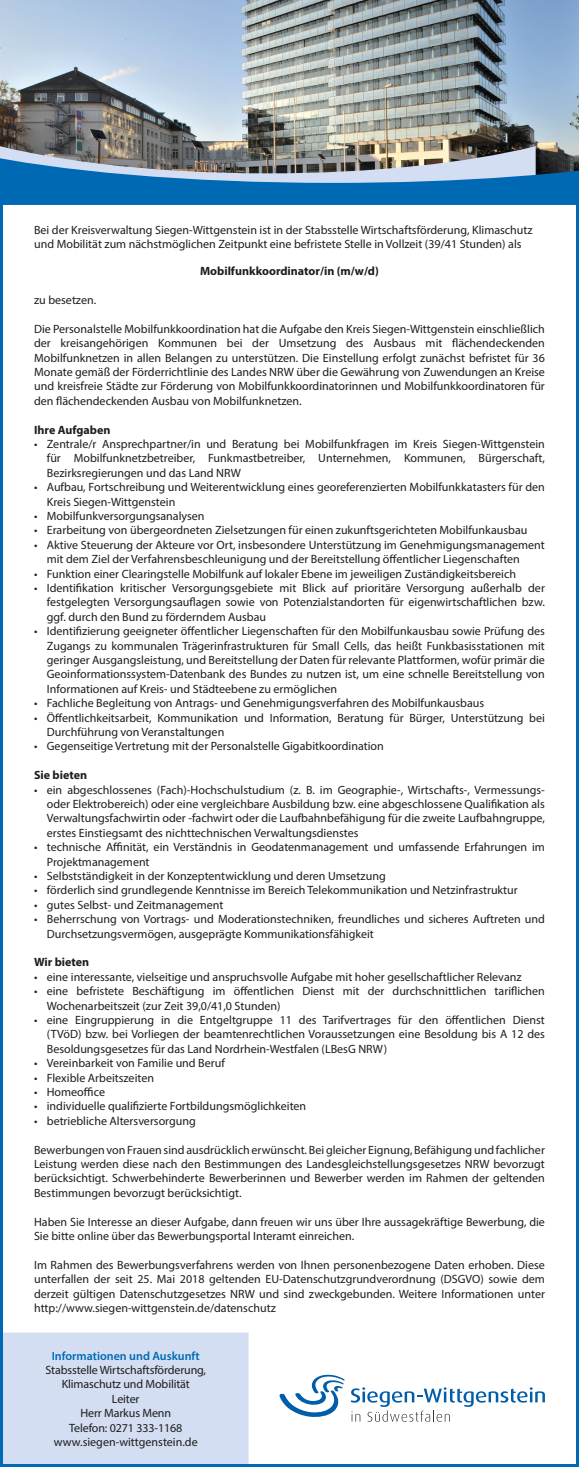
<style>
.page{position:relative;width:579px;height:1467px;background:#fff}
.page>*{position:absolute;margin:0;border:0;box-sizing:border-box;transform-origin:0 0}
.t1{font:12px/14.4px "Myriad Pro";color:#1d1d1b}
.t2{font:700 12px "Myriad Pro";color:#1d1d1b}
.t3{font:600 12px "Myriad Pro";color:#0069b4}
</style>
<div class="page">
<div style="left:4px;top:1333px;width:244px;height:130px;background:#d3def2"></div>
<div style="left:3px;top:1332px;width:245px;height:132px;border:2px solid #d3def2"></div>
<img style="left:0;top:0;width:578px;height:139px">
<img style="left:0;top:139px;width:578px;height:66px">
<svg style="left:350px;top:1387px;width:194px;height:35px"></svg>
<svg style="left:279px;top:1375px;width:65px;height:42px"></svg>
<p class="t1" style="left:34px;top:222px;width:500px">Bei der Kreisverwaltung Siegen-Wittgenstein ist in der Stabsstelle Wirtschaftsförderung, Klimaschutz und Mobilität zum nächstmöglichen Zeitpunkt eine befristete Stelle in Vollzeit (39/41 Stunden) als</p>
<p class="t2" style="left:200px;top:263px;width:180px">Mobilfunkkoordinator/in (m/w/d)</p>
<p class="t1" style="left:34px;top:293px;width:64px">zu besetzen.</p>
<p class="t1" style="left:34px;top:321px;width:512px;text-align:justify">Die Personalstelle Mobilfunkkoordination hat die Aufgabe den Kreis Siegen-Wittgenstein einschließlich der kreisangehörigen Kommunen bei der Umsetzung des Ausbaus mit flächendeckenden Mobilfunknetzen in allen Belangen zu unterstützen. Die Einstellung erfolgt zunächst befristet für 36<br>Monate gemäß der Förderrichtlinie des Landes NRW über die Gewährung von Zuwendungen an Kreise und kreisfreie Städte zur Förderung von Mobilfunkkoordinatorinnen und Mobilfunkkoordinatoren für den flächendeckenden Ausbau von Mobilfunknetzen.</p>
<p class="t2" style="left:34px;top:422px;width:78px">Ihre Aufgaben</p>
<p class="t1" style="left:47px;top:437px;width:499px;text-align:justify;text-indent:-13px">• Zentrale/r Ansprechpartner/in und Beratung bei Mobilfunkfragen im Kreis Siegen-Wittgenstein für Mobilfunknetzbetreiber, Funkmastbetreiber, Unternehmen, Kommunen, Bürgerschaft, Bezirksregierungen und das Land NRW</p>
<p class="t1" style="left:47px;top:480px;width:499px;text-indent:-13px">• Aufbau, Fortschreibung und Weiterentwicklung eines georeferenzierten Mobilfunkkatasters für den<br>Kreis Siegen-Wittgenstein</p>
<p class="t1" style="left:34px;top:509px;width:172px">• Mobilfunkversorgungsanalysen</p>
<p class="t1" style="left:34px;top:523px;width:494px">• Erarbeitung von übergeordneten Zielsetzungen für einen zukunftsgerichteten Mobilfunkausbau</p>
<p class="t1" style="left:47px;top:537px;width:499px;text-indent:-13px">• Aktive Steuerung der Akteure vor Ort, insbesondere Unterstützung im Genehmigungsmanagement mit dem Ziel der Verfahrensbeschleunigung und der Bereitstellung öffentlicher Liegenschaften</p>
<p class="t1" style="left:34px;top:566px;width:483px">• Funktion einer Clearingstelle Mobilfunk auf lokaler Ebene im jeweiligen Zuständigkeitsbereich</p>
<p class="t1" style="left:47px;top:581px;width:499px;text-align:justify;text-indent:-13px">• Identifikation kritischer Versorgungsgebiete mit Blick auf prioritäre Versorgung außerhalb der festgelegten Versorgungsauflagen sowie von Potenzialstandorten für eigenwirtschaftlichen bzw. ggf. durch den Bund zu förderndem Ausbau</p>
<p class="t1" style="left:47px;top:624px;width:499px;text-align:justify;text-indent:-13px">• Identifizierung geeigneter öffentlicher Liegenschaften für den Mobilfunkausbau sowie Prüfung des Zugangs zu kommunalen Trägerinfrastrukturen für Small Cells, das heißt Funkbasisstationen mit geringer Ausgangsleistung, und Bereitstellung der Daten für relevante Plattformen, wofür primär die Geoinformationssystem-Datenbank des Bundes zu nutzen ist, um eine schnelle Bereitstellung von Informationen auf Kreis- und Städteebene zu ermöglichen</p>
<p class="t1" style="left:34px;top:696px;width:451px">• Fachliche Begleitung von Antrags- und Genehmigungsverfahren des Mobilfunkausbaus</p>
<p class="t1" style="left:47px;top:710px;width:499px;text-indent:-13px">• Öffentlichkeitsarbeit, Kommunikation und Information, Beratung für Bürger, Unterstützung bei<br>Durchführung von Veranstaltungen</p>
<p class="t1" style="left:34px;top:739px;width:351px">• Gegenseitige Vertretung mit der Personalstelle Gigabitkoordination</p>
<p class="t2" style="left:34px;top:767px;width:55px">Sie bieten</p>
<p class="t1" style="left:47px;top:782px;width:499px;text-align:justify;text-indent:-13px">• ein abgeschlossenes (Fach)-Hochschulstudium (z. B. im Geographie-, Wirtschafts-, Vermessungs&shy;oder Elektrobereich) oder eine vergleichbare Ausbildung bzw. eine abgeschlossene Qualifikation als Verwaltungsfachwirtin oder -fachwirt oder die Laufbahnbefähigung für die zweite Laufbahngruppe, erstes Einstiegsamt des nichttechnischen Verwaltungsdienstes</p>
<p class="t1" style="left:47px;top:840px;width:499px;text-indent:-13px">• technische Affinität, ein Verständnis in Geodatenmanagement und umfassende Erfahrungen im<br>Projektmanagement</p>
<p class="t1" style="left:34px;top:869px;width:353px">• Selbstständigkeit in der Konzeptentwicklung und deren Umsetzung</p>
<p class="t1" style="left:34px;top:883px;width:485px">• förderlich sind grundlegende Kenntnisse im Bereich Telekommunikation und Netzinfrastruktur</p>
<p class="t1" style="left:34px;top:897px;width:191px">• gutes Selbst- und Zeitmanagement</p>
<p class="t1" style="left:47px;top:912px;width:499px;text-indent:-13px">• Beherrschung von Vortrags- und Moderationstechniken, freundliches und sicheres Auftreten und<br>Durchsetzungsvermögen, ausgeprägte Kommunikationsfähigkeit</p>
<p class="t2" style="left:34px;top:955px;width:57px">Wir bieten</p>
<p class="t1" style="left:34px;top:969px;width:488px">• eine interessante, vielseitige und anspruchsvolle Aufgabe mit hoher gesellschaftlicher Relevanz</p>
<p class="t1" style="left:47px;top:984px;width:499px;text-indent:-13px">• eine befristete Beschäftigung im öffentlichen Dienst mit der durchschnittlichen tariflichen<br>Wochenarbeitszeit (zur Zeit 39,0/41,0 Stunden)</p>
<p class="t1" style="left:47px;top:1013px;width:499px;text-align:justify;text-indent:-13px">• eine Eingruppierung in die Entgeltgruppe 11 des Tarifvertrages für den öffentlichen Dienst (TVöD) bzw. bei Vorliegen der beamtenrechtlichen Voraussetzungen eine Besoldung bis A 12 des Besoldungsgesetzes für das Land Nordrhein-Westfalen (LBesG NRW)</p>
<p class="t1" style="left:34px;top:1056px;width:192px">• Vereinbarkeit von Familie und Beruf</p>
<p class="t1" style="left:34px;top:1070px;width:121px">• Flexible Arbeitszeiten</p>
<p class="t1" style="left:34px;top:1085px;width:72px">• Homeoffice</p>
<p class="t1" style="left:34px;top:1099px;width:273px">• individuelle qualifizierte Fortbildungsmöglichkeiten</p>
<p class="t1" style="left:34px;top:1113px;width:163px">• betriebliche Altersversorgung</p>
<p class="t1" style="left:34px;top:1142px;width:512px;text-align:justify">Bewerbungen von Frauen sind ausdrücklich erwünscht. Bei gleicher Eignung, Befähigung und fachlicher Leistung werden diese nach den Bestimmungen des Landesgleichstellungsgesetzes NRW bevorzugt berücksichtigt. Schwerbehinderte Bewerberinnen und Bewerber werden im Rahmen der geltenden Bestimmungen bevorzugt berücksichtigt.</p>
<p class="t1" style="left:34px;top:1214px;width:512px">Haben Sie Interesse an dieser Aufgabe, dann freuen wir uns über Ihre aussagekräftige Bewerbung, die<br>Sie bitte online über das Bewerbungsportal Interamt einreichen.</p>
<p class="t1" style="left:34px;top:1257px;width:512px;text-align:justify">Im Rahmen des Bewerbungsverfahrens werden von Ihnen personenbezogene Daten erhoben. Diese unterfallen der seit 25. Mai 2018 geltenden EU-Datenschutzgrundverordnung (DSGVO) sowie dem derzeit gültigen Datenschutzgesetzes NRW und sind zweckgebunden. Weitere Informationen unter http://www.siegen-wittgenstein.de/datenschutz</p>
<p class="t3" style="left:52px;top:1348px;width:149px">Informationen und Auskunft</p>
<p class="t1" style="left:45px;top:1362px;width:162px;text-align:center">Stabsstelle Wirtschaftsförderung,<br>Klimaschutz und Mobilität<br>Leiter<br>Herr Markus Menn<br>Telefon: 0271 333-1168 www.siegen-wittgenstein.de</p>
</div>
